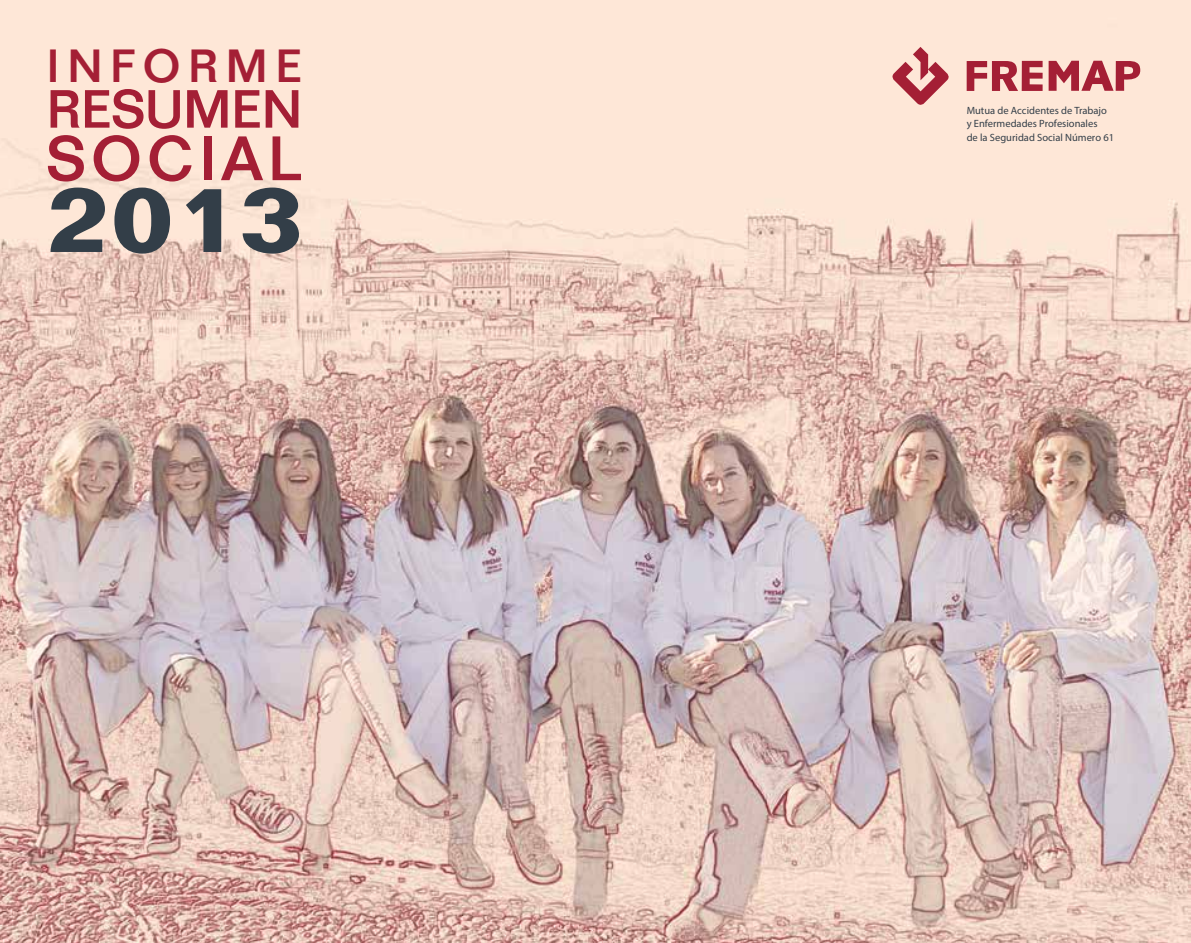
<style>
.page{position:relative;width:1191px;height:943px;background:#fff}
.page>*{position:absolute;margin:0;border:0;box-sizing:border-box;transform-origin:0 0}
.t1{font:700 92.75px "Folio";color:#333e48}
.t2{font:500 61.25px "Folio";letter-spacing:.1em;color:#a41f35}
.t3{font:500 52.5px "Folio";letter-spacing:.005em;color:#a41f35}
.t4{font:500 45.5px "Folio";letter-spacing:.18em;color:#a41f35}
.t5{font:10.5px/13.8px "Myriad MM It 400 600";color:#333e48}
</style>
<div class="page">
<img style="left:0;top:0;width:1191px;height:943px">
<svg style="left:966px;top:61px;width:76px;height:30px;background:#c66b73"></svg>
<svg style="left:1048px;top:60px;width:92px;height:31px;background:#cb767b"></svg>
<svg style="left:890px;top:47px;width:60px;height:60px;background:#dea09e"></svg>
<h3 class="t4" style="left:47px;top:39px;width:256px">INFORME</h3>
<h3 class="t3" style="left:47px;top:78px;width:256px">RESUMEN</h3>
<h2 class="t2" style="left:47px;top:122px;width:256px">SOCIAL</h2>
<h1 class="t1" style="left:47px;top:162px;width:256px">2013</h1>
<p class="t5" style="left:966px;top:103px;width:149px">Mutua de Accidentes de Trabajo y Enfermedades Profesionales<br>de la Seguridad Social Número 61</p>
</div>
